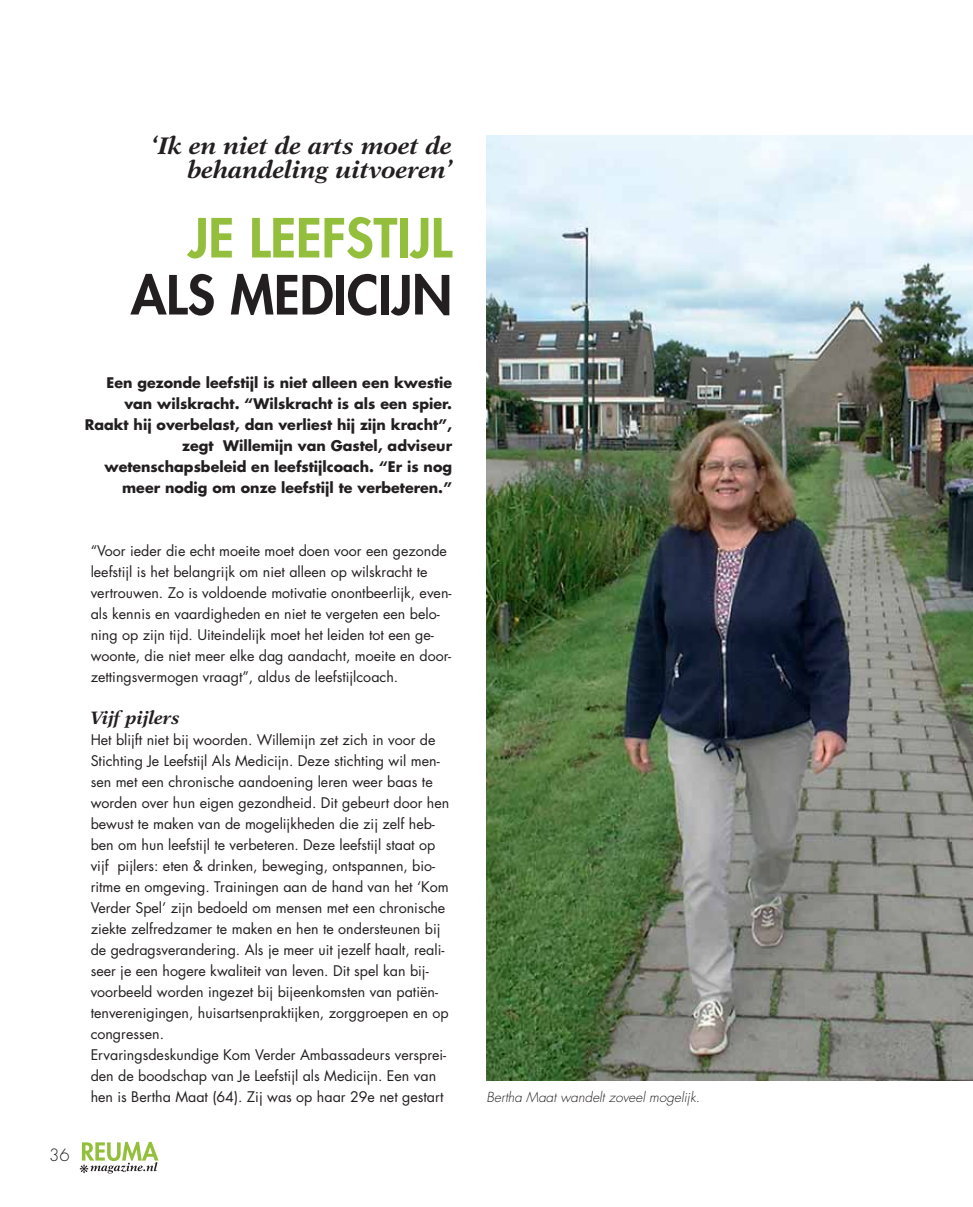
<style>
.page{position:relative;width:973px;height:1207px;background:#fff}
.page>*{position:absolute;margin:0;border:0;box-sizing:border-box;transform-origin:0 0}
.t1{font:800 52.5px "Futura Std";color:#94bf3d}
.t2{font:800 52.5px "Futura Std";color:#231f20}
.t3{font:italic 700 24px/24px "New Aster LT Std";color:#231f20;text-align:right}
.t4{font:italic 700 18px "New Aster LT Std";color:#231f20}
.t5{font:300 16.5px "Futura Std";color:#231f20}
.t6{font:14.25px/21px "Futura Std";color:#231f20}
.t7{font:700 14.25px/21px "Futura Std";color:#231f20;text-align:right}
.t8{font:italic 300 13.5px "Futura Std";color:#231f20}
</style>
<div class="page">
<svg style="left:80px;top:1142px;width:79px;height:31px"></svg>
<img style="left:486px;top:135px;width:487px;height:946px">
<h2 class="t3" style="left:152px;top:135px;width:302px">‘Ik en niet de arts moet de behandeling uitvoeren’</h2>
<h1 class="t1" style="left:188px;top:209px;width:266px">JE LEEFSTIJL</h1>
<h1 class="t2" style="left:131px;top:266px;width:323px">ALS MEDICIJN</h1>
<p class="t7" style="left:85px;top:373px;width:369px">Een gezonde leefstijl is niet alleen een kwestie van wilskracht. “Wilskracht is als een spier.<br>Raakt hij overbelast, dan verliest hij zijn kracht”, zegt Willemijn van Gastel, adviseur wetenschapsbeleid en leefstijlcoach. “Er is nog meer nodig om onze leefstijl te verbeteren.”</p>
<p class="t5" style="left:49px;top:1148px;width:22px">36</p>
<p class="t6" style="left:91px;top:541px;width:362px">“Voor ieder die echt moeite moet doen voor een gezonde leefstijl is het belangrijk om niet alleen op wilskracht te vertrouwen. Zo is voldoende motivatie onontbeerlijk, even&shy;als kennis en vaardigheden en niet te vergeten een belo&shy;ning op zijn tijd. Uiteindelijk moet het leiden tot een ge&shy;woonte, die niet meer elke dag aandacht, moeite en door&shy;zettingsvermogen vraagt”, aldus de leefstijlcoach.</p>
<p class="t4" style="left:91px;top:710px;width:91px">Vijf pijlers</p>
<p class="t6" style="left:91px;top:730px;width:360px">Het blijft niet bij woorden. Willemijn zet zich in voor de Stichting Je Leefstijl Als Medicijn. Deze stichting wil men&shy;sen met een chronische aandoening leren weer baas te worden over hun eigen gezondheid. Dit gebeurt door hen bewust te maken van de mogelijkheden die zij zelf heb&shy;ben om hun leefstijl te verbeteren. Deze leefstijl staat op vijf pijlers: eten &amp; drinken, beweging, ontspannen, bio&shy;ritme en omgeving. Trainingen aan de hand van het ‘Kom Verder Spel’ zijn bedoeld om mensen met een chronische ziekte zelfredzamer te maken en hen te ondersteunen bij de gedragsverandering. Als je meer uit jezelf haalt, reali&shy;seer je een hogere kwaliteit van leven. Dit spel kan bij&shy;voorbeeld worden ingezet bij bijeenkomsten van patiën&shy;tenverenigingen, huisartsenpraktijken, zorggroepen en op congressen.<br>Ervaringsdeskundige Kom Verder Ambassadeurs versprei&shy;den de boodschap van Je Leefstijl als Medicijn. Een van hen is Bertha Maat (64). Zij was op haar 29e net gestart</p>
<p class="t8" style="left:486px;top:1090px;width:215px">Bertha Maat wandelt zoveel mogelijk.</p>
</div>
